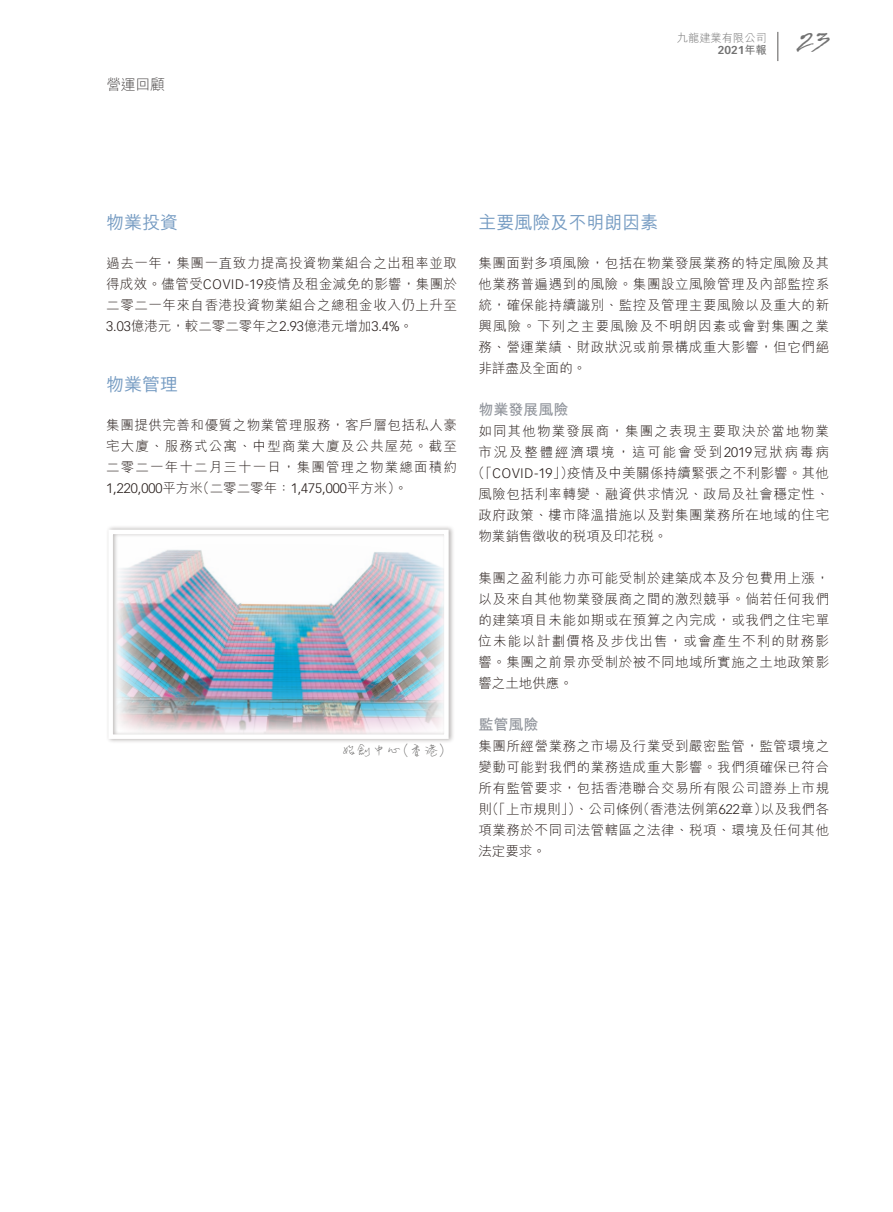
<style>
.page{position:relative;width:893px;height:1212px;background:#fff}
.page>*{position:absolute;margin:0;border:0;box-sizing:border-box;transform-origin:0 0}
.t1{font:31.5px "Legault Std";color:#727272}
.t2{font:500 18px "M Hei HK";color:#759bc2}
.t3{font:700 15px "M Hei HK";color:#91959c}
.t4{font:300 15px "M Ling Wai FHK";color:#595857}
.t5{font:300 15px "M Hei HK";color:#4d4a4a}
.t6{font:300 13.5px/21px "M Hei HK";letter-spacing:.04em;color:#231916;text-align:justify}
.t7{font:300 13.5px "Vectora LT Std";color:#231916}
.t8{font:300 13.5px "M Hei HK";letter-spacing:.02em;color:#231916}
.t9{font:300 13.5px "M Hei HK";letter-spacing:.14em;color:#231916}
.t10{font:300 13.5px "M Hei HK";letter-spacing:.085em;color:#231916}
.t11{font:300 13.5px "M Hei HK";color:#231916}
.t12{font:300 11.25px "M Hei HK";color:#727272}
.t13{font:700 11.25px "Vectora LT Std";color:#727272}
.s1{font-family:"M Hei HK"}
.s2{font-family:"Vectora LT Std"}
</style>
<div class="page">
<svg style="left:777px;top:32px;width:1px;height:29px"></svg>
<div style="left:106px;top:525px;width:349px;height:218px;background:#231916;opacity:.35"></div>
<div style="left:108px;top:530px;width:341px;height:209px;border:4px solid #fff"></div>
<p class="t5" style="left:106px;top:74px;width:60px">營運回顧</p>
<p class="t12" style="left:677px;top:30px;width:91px">九龍建業有限公司</p>
<p class="t13" style="left:718px;top:43px;width:51px">2021<span class="s1">年報</span></p>
<h1 class="t1" style="left:798px;top:27px;width:33px">23</h1>
<h2 class="t2" style="left:106px;top:209px;width:73px">物業投資</h2>
<p class="t6" style="left:106px;top:252px;width:352px">過去一年，集團一直致力提高投資物業組合之出租率並取得成效。儘管受<span class="s2">COVID-19</span>疫情及租金減免的影響，集團於二零二一年來自香港投資物業組合之總租金收入仍上升至<span class="s2">3.03</span>億港元，較二零二零年之<span class="s2">2.93</span>億港元增加<span class="s2">3.4%</span>。</p>
<h2 class="t2" style="left:106px;top:371px;width:73px">物業管理</h2>
<p class="t6" style="left:106px;top:414px;width:352px">集團提供完善和優質之物業管理服務，客戶層包括私人豪宅大廈、服務式公寓、中型商業大廈及公共屋苑。截至二零二一年十二月三十一日，集團管理之物業總面積約</p>
<p class="t7" style="left:106px;top:481px;width:303px">1,220,000<span class="s1">平方米（二零二零年：</span>1,475,000<span class="s1">平方米）。</span></p>
<p class="t4" style="left:341px;top:740px;width:114px">始創中心（香港）</p>
<h2 class="t2" style="left:478px;top:209px;width:181px">主要風險及不明朗因素</h2>
<p class="t6" style="left:478px;top:252px;width:352px">集團面對多項風險，包括在物業發展業務的特定風險及其他業務普遍遇到的風險。集團設立風險管理及內部監控系統，確保能持續識別、監控及管理主要風險以及重大的新興風險。下列之主要風險及不明朗因素或會對集團之業務、營運業績、財政狀況或前景構成重大影響，但它們絕非詳盡及全面的。</p>
<p class="t3" style="left:478px;top:399px;width:91px">物業發展風險</p>
<p class="t10" style="left:478px;top:422px;width:352px">如同其他物業發展商，集團之表現主要取決於當地物業</p>
<p class="t9" style="left:478px;top:443px;width:352px">市況及整體經濟環境，這可能會受到<span class="s2">2019</span>冠狀病毒病</p>
<p class="t8" style="left:472px;top:464px;width:359px">（「<span class="s2">COVID-19</span>」）疫情及中美關係持續緊張之不利影響。其他</p>
<p class="t6" style="left:478px;top:483px;width:352px">風險包括利率轉變、融資供求情況、政局及社會穩定性、</p>
<p class="t6" style="left:478px;top:504px;width:352px">政府政策、樓市降溫措施以及對集團業務所在地域的住宅</p>
<p class="t11" style="left:478px;top:527px;width:190px">物業銷售徵收的稅項及印花稅。</p>
<p class="t6" style="left:478px;top:567px;width:352px">集團之盈利能力亦可能受制於建築成本及分包費用上漲，以及來自其他物業發展商之間的激烈競爭。倘若任何我們的建築項目未能如期或在預算之內完成，或我們之住宅單位未能以計劃價格及步伐出售，或會產生不利的財務影響。集團之前景亦受制於被不同地域所實施之土地政策影響之土地供應。</p>
<p class="t3" style="left:478px;top:714px;width:61px">監管風險</p>
<p class="t6" style="left:478px;top:735px;width:352px">集團所經營業務之市場及行業受到嚴密監管，監管環境之變動可能對我們的業務造成重大影響。我們須確保已符合所有監管要求，包括香港聯合交易所有限公司證券上市規則（「上市規則」）、公司條例（香港法例第<span class="s2">622</span>章）以及我們各項業務於不同司法管轄區之法律、稅項、環境及任何其他法定要求。</p>
</div>
